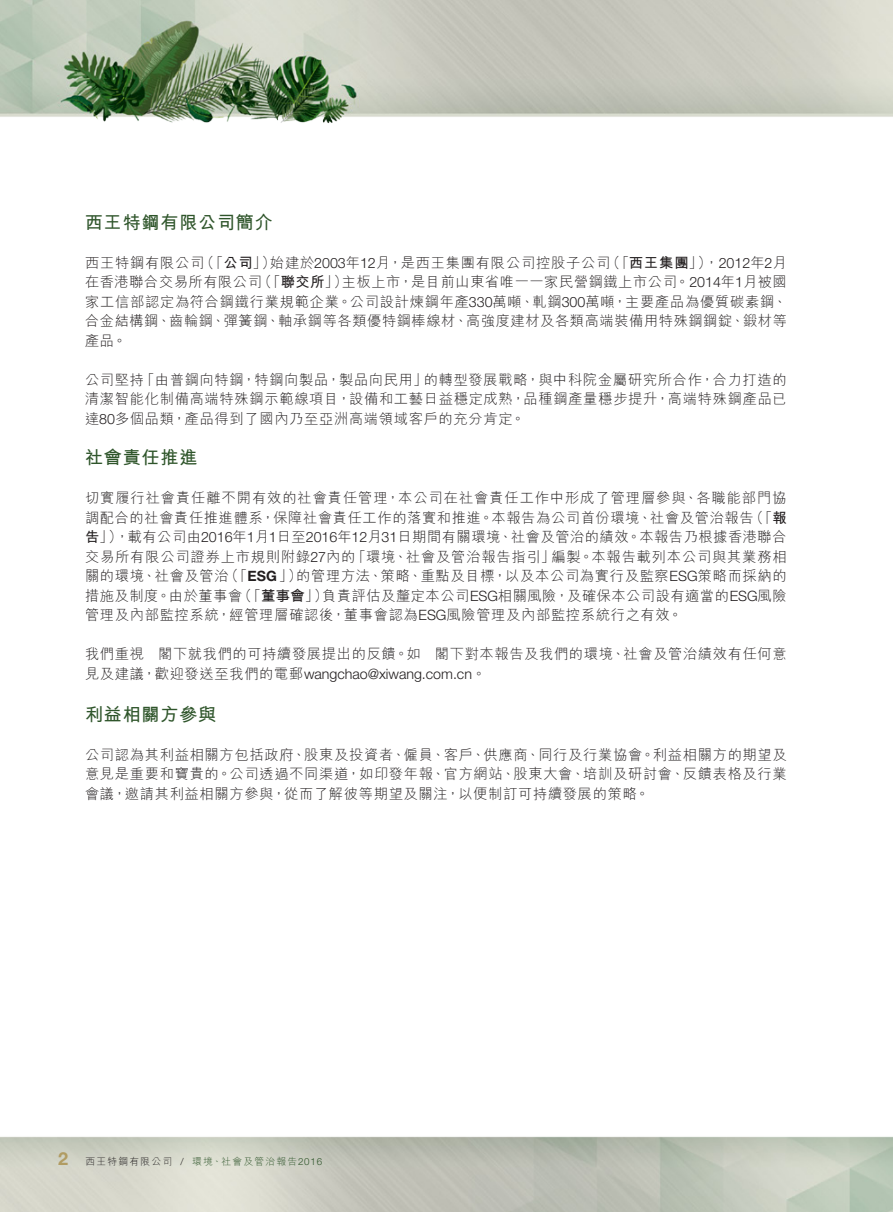
<style>
.page{position:relative;width:893px;height:1212px;background:#fff}
.page>*{position:absolute;margin:0;border:0;box-sizing:border-box;transform-origin:0 0}
.Heading_1{font:700 18px "M Hei HK";letter-spacing:.05em;color:#2f552b}
.t1{font:700 18px "Helvetica Neue LT Std";color:#b19c63}
.Body_Text{font:300 14.25px/19.5px "M Hei HK";letter-spacing:.05em;color:#231f20;text-align:justify}
.t2{font:300 9.75px "M Hei HK";letter-spacing:.13em;color:#2f552b}
.s1{font-weight:700}
.s2{font-family:"Helvetica Neue LT Std"}
.s3{font-family:"Helvetica Neue LT Std";font-weight:700}
.s4{color:#231f20}
.s5{font-family:"Helvetica Neue LT Std";color:#231f20}
</style>
<div class="page">
<img style="left:0;top:0;width:893px;height:1212px">
<p class="Heading_1" style="left:85px;top:209px;width:189px">西王特鋼有限公司簡介</p>
<p class="Body_Text" style="left:85px;top:252px;width:703px">西王特鋼有限公司（「<span class="s1">公司</span>」）始建於<span class="s2">2003</span>年<span class="s2">12</span>月，是西王集團有限公司控股子公司（「<span class="s1">西王集團</span>」），<span class="s2">2012</span>年<span class="s2">2</span>月在香港聯合交易所有限公司（「<span class="s1">聯交所</span>」）主板上市，是目前山東省唯一一家民營鋼鐵上市公司。<span class="s2">2014</span>年<span class="s2">1</span>月被國家工信部認定為符合鋼鐵行業規範企業。公司設計煉鋼年產<span class="s2">330</span>萬噸、軋鋼<span class="s2">300</span>萬噸，主要產品為優質碳素鋼、合金結構鋼、齒輪鋼、彈簧鋼、軸承鋼等各類優特鋼棒線材、高強度建材及各類高端裝備用特殊鋼鋼錠、鍛材等產品。</p>
<p class="Body_Text" style="left:85px;top:369px;width:703px">公司堅持「由普鋼向特鋼，特鋼向製品，製品向民用」的轉型發展戰略，與中科院金屬研究所合作，合力打造的清潔智能化制備高端特殊鋼示範線項目，設備和工藝日益穩定成熟，品種鋼產量穩步提升，高端特殊鋼產品已達<span class="s2">80</span>多個品類，產品得到了國內乃至亞洲高端領域客戶的充分肯定。</p>
<p class="Heading_1" style="left:85px;top:444px;width:114px">社會責任推進</p>
<p class="Body_Text" style="left:85px;top:488px;width:703px">切實履行社會責任離不開有效的社會責任管理，本公司在社會責任工作中形成了管理層參與、各職能部門協調配合的社會責任推進體系，保障社會責任工作的落實和推進。本報告為公司首份環境、社會及管治報告（「<span class="s1">報告</span>」），載有公司由<span class="s2">2016</span>年<span class="s2">1</span>月<span class="s2">1</span>日至<span class="s2">2016</span>年<span class="s2">12</span>月<span class="s2">31</span>日期間有關環境、社會及管治的績效。本報告乃根據香港聯合交易所有限公司證券上市規則附錄<span class="s2">27</span>內的「環境、社會及管治報告指引」編製。本報告載列本公司與其業務相關的環境、社會及管治（「<span class="s3">ESG</span>」）的管理方法、策略、重點及目標，以及本公司為實行及監察<span class="s2">ESG</span>策略而採納的措施及制度。由於董事會（「<span class="s1">董事會</span>」）負責評估及釐定本公司<span class="s2">ESG</span>相關風險，及確保本公司設有適當的<span class="s2">ESG</span>風險管理及內部監控系統，經管理層確認後，董事會認為<span class="s2">ESG</span>風險管理及內部監控系統行之有效。</p>
<p class="Body_Text" style="left:85px;top:644px;width:703px">我們重視 閣下就我們的可持續發展提出的反饋。如 閣下對本報告及我們的環境、社會及管治績效有任何意見及建議，歡迎發送至我們的電郵<span class="s2">wangchao@xiwang.com.cn</span>。</p>
<p class="Heading_1" style="left:85px;top:701px;width:133px">利益相關方參與</p>
<p class="Body_Text" style="left:85px;top:744px;width:703px">公司認為其利益相關方包括政府、股東及投資者、僱員、客戶、供應商、同行及行業協會。利益相關方的期望及意見是重要和寶貴的。公司透過不同渠道，如印發年報、官方網站、股東大會、培訓及研討會、反饋表格及行業會議，邀請其利益相關方參與，從而了解彼等期望及關注，以便制訂可持續發展的策略。</p>
<p class="t1" style="left:58px;top:1148px;width:12px">2</p>
<p class="t2" style="left:86px;top:1157px;width:238px"><span class="s4">西王特鋼有限公司</span> <span class="s5">/</span> 環境、社會及管治報告<span class="s2">2016</span></p>
</div>
